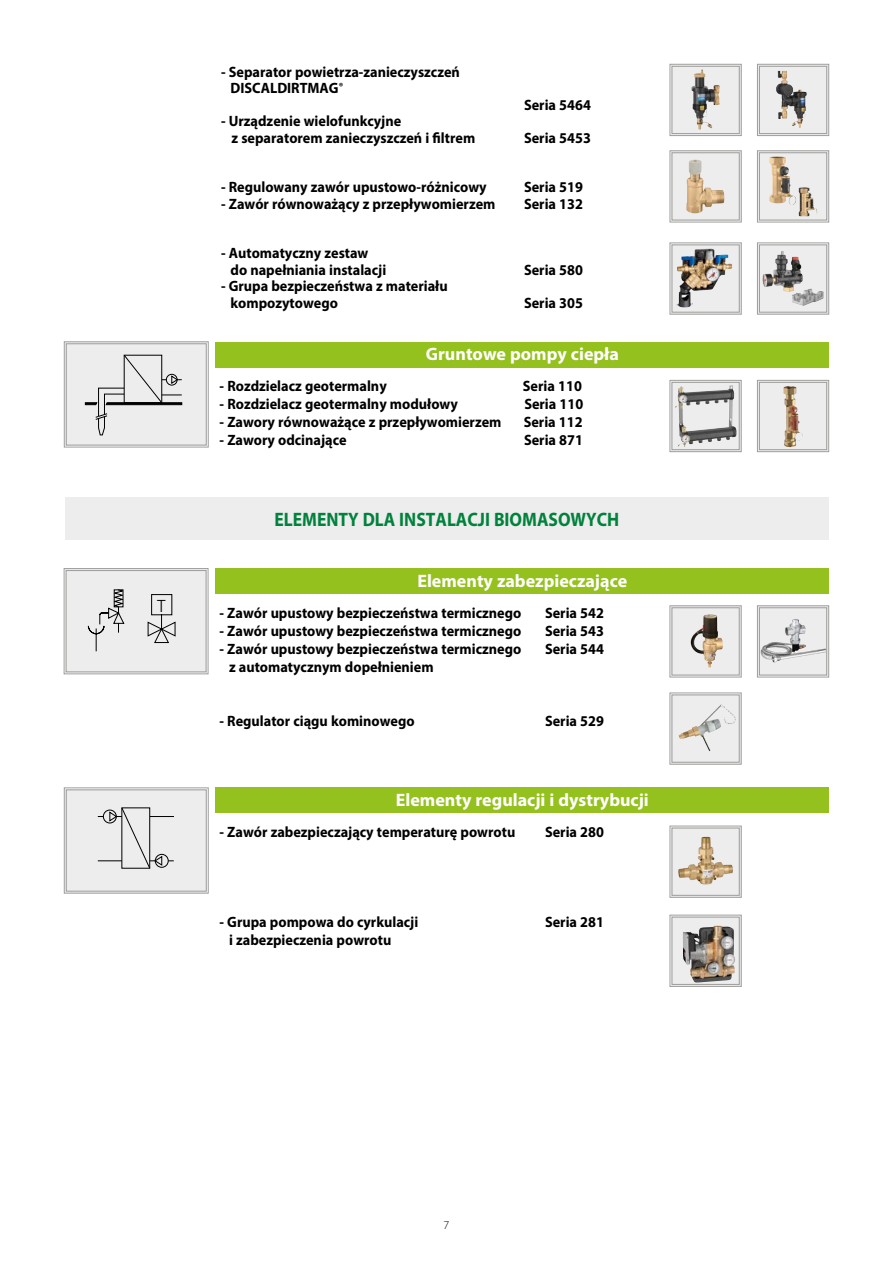
<style>
.page{position:relative;width:893px;height:1263px;background:#fff}
.page>*{position:absolute;margin:0;border:0;box-sizing:border-box;transform-origin:0 0}
.Normale{font:700 19.5px "Myriad Pro";color:#00823d;scale:.9 1}
.TESTO{font:700 18px "Myriad Pro";color:#fff}
.Normale-2{font:700 15px/16.5px "Myriad Pro";color:#000;scale:.95 1}
.t1{font:300 12px "Myriad Pro";color:#000}
</style>
<div class="page">
<div style="left:65px;top:497px;width:764px;height:43px;background:#ededed"></div>
<svg style="left:63px;top:787px;width:146px;height:107px;background:#e3e3e3"></svg>
<div style="left:66px;top:789px;width:141px;height:103px;border:1px solid #9d9d9c"></div>
<svg style="left:669px;top:605px;width:73px;height:73px;background:#d5d1cd"></svg>
<div style="left:671px;top:607px;width:69px;height:68px;border:1px solid #9d9d9c"></div>
<svg style="left:669px;top:914px;width:73px;height:73px;background:#b2aca5"></svg>
<div style="left:671px;top:917px;width:69px;height:68px;border:1px solid #9d9d9c"></div>
<svg style="left:669px;top:692px;width:73px;height:73px;background:#e2e1e0"></svg>
<div style="left:671px;top:694px;width:69px;height:69px;border:1px solid #9d9d9c"></div>
<svg style="left:669px;top:825px;width:73px;height:73px;background:#ddd6cd"></svg>
<div style="left:671px;top:827px;width:69px;height:69px;border:1px solid #9d9d9c"></div>
<svg style="left:757px;top:605px;width:73px;height:73px;background:#d9d8d9"></svg>
<div style="left:759px;top:607px;width:68px;height:68px;border:1px solid #9d9d9c"></div>
<div style="left:216px;top:569px;width:613px;height:25px;background:#95c11f"></div>
<div style="left:216px;top:787px;width:613px;height:26px;background:#95c11f"></div>
<svg style="left:669px;top:150px;width:73px;height:73px;background:#e1dad1"></svg>
<div style="left:671px;top:152px;width:69px;height:69px;border:1px solid #9d9d9c"></div>
<svg style="left:757px;top:150px;width:73px;height:73px;background:#dfddda"></svg>
<div style="left:759px;top:152px;width:68px;height:69px;border:1px solid #9d9d9c"></div>
<img style="left:769px;top:156px;width:34px;height:49px">
<svg style="left:669px;top:63px;width:73px;height:73px;background:#d2d1cf"></svg>
<div style="left:671px;top:66px;width:69px;height:68px;border:1px solid #9d9d9c"></div>
<svg style="left:757px;top:63px;width:73px;height:73px;background:#d0cfcd"></svg>
<div style="left:759px;top:66px;width:68px;height:68px;border:1px solid #9d9d9c"></div>
<img style="left:669px;top:242px;width:73px;height:73px">
<div style="left:671px;top:244px;width:69px;height:69px;border:1px solid #9d9d9c"></div>
<svg style="left:757px;top:242px;width:73px;height:73px;background:#cac9c8"></svg>
<div style="left:759px;top:244px;width:68px;height:69px;border:1px solid #9d9d9c"></div>
<svg style="left:63px;top:341px;width:146px;height:107px;background:#dfdfdf"></svg>
<div style="left:66px;top:343px;width:141px;height:103px;border:1px solid #9d9d9c"></div>
<svg style="left:669px;top:379px;width:73px;height:74px;background:#c0bfbf"></svg>
<div style="left:671px;top:382px;width:69px;height:68px;border:1px solid #9d9d9c"></div>
<svg style="left:757px;top:379px;width:73px;height:74px;background:#ddd9d4"></svg>
<div style="left:759px;top:382px;width:68px;height:68px;border:1px solid #9d9d9c"></div>
<div style="left:216px;top:342px;width:613px;height:25px;background:#95c11f"></div>
<svg style="left:63px;top:568px;width:146px;height:107px;background:#e0e0e0"></svg>
<p class="Normale-2" style="left:231px;top:63px;width:243px;text-indent:-9px">- Separator powietrza-zanieczyszczeń<br>DISCALDIRTMAG<sup>®</sup></p>
<p class="Normale-2" style="left:232px;top:112px;width:258px;text-indent:-10px">- Urządzenie wielofunkcyjne<br>z separatorem zanieczyszczeń i filtrem</p>
<p class="Normale-2" style="left:524px;top:96px;width:72px">Seria 5464</p>
<p class="Normale-2" style="left:524px;top:129px;width:72px">Seria 5453</p>
<p class="Normale-2" style="left:221px;top:178px;width:281px">- Regulowany zawór upustowo-różnicowy</p>
<p class="Normale-2" style="left:524px;top:178px;width:64px">Seria 519</p>
<p class="Normale-2" style="left:221px;top:195px;width:290px">- Zawór równoważący z przepływomierzem</p>
<p class="Normale-2" style="left:524px;top:195px;width:64px">Seria 132</p>
<p class="Normale-2" style="left:221px;top:244px;width:157px">- Automatyczny zestaw</p>
<p class="Normale-2" style="left:231px;top:261px;width:165px">do napełniania instalacji</p>
<p class="Normale-2" style="left:524px;top:261px;width:64px">Seria 580</p>
<p class="Normale-2" style="left:231px;top:277px;width:230px;text-indent:-9px">- Grupa bezpieczeństwa z materiału kompozytowego</p>
<p class="Normale-2" style="left:524px;top:294px;width:64px">Seria 305</p>
<p class="TESTO" style="left:426px;top:342px;width:195px">Gruntowe pompy ciepła</p>
<p class="Normale-2" style="left:220px;top:377px;width:177px">- Rozdzielacz geotermalny</p>
<p class="Normale-2" style="left:523px;top:377px;width:64px">Seria 110</p>
<p class="Normale-2" style="left:220px;top:395px;width:252px">- Rozdzielacz geotermalny modułowy</p>
<p class="Normale-2" style="left:524px;top:395px;width:64px">Seria 110</p>
<p class="Normale-2" style="left:220px;top:413px;width:298px">- Zawory równoważące z przepływomierzem</p>
<p class="Normale-2" style="left:524px;top:413px;width:64px">Seria 112</p>
<p class="Normale-2" style="left:220px;top:431px;width:135px">- Zawory odcinające</p>
<p class="Normale-2" style="left:524px;top:431px;width:64px">Seria 871</p>
<p class="Normale" style="left:275px;top:507px;width:385px">ELEMENTY DLA INSTALACJI BIOMASOWYCH</p>
<p class="TESTO" style="left:417px;top:569px;width:211px">Elementy zabezpieczające</p>
<p class="Normale-2" style="left:220px;top:604px;width:319px">- Zawór upustowy bezpieczeństwa termicznego</p>
<p class="Normale-2" style="left:545px;top:604px;width:64px">Seria 542</p>
<p class="Normale-2" style="left:220px;top:622px;width:319px">- Zawór upustowy bezpieczeństwa termicznego</p>
<p class="Normale-2" style="left:545px;top:622px;width:64px">Seria 543</p>
<p class="Normale-2" style="left:220px;top:640px;width:319px">- Zawór upustowy bezpieczeństwa termicznego</p>
<p class="Normale-2" style="left:545px;top:640px;width:64px">Seria 544</p>
<p class="Normale-2" style="left:229px;top:658px;width:217px">z automatycznym dopełnieniem</p>
<p class="Normale-2" style="left:220px;top:712px;width:207px">- Regulator ciągu kominowego</p>
<p class="Normale-2" style="left:545px;top:712px;width:64px">Seria 529</p>
<p class="TESTO" style="left:396px;top:788px;width:255px">Elementy regulacji i dystrybucji</p>
<p class="Normale-2" style="left:220px;top:823px;width:313px">- Zawór zabezpieczający temperaturę powrotu</p>
<p class="Normale-2" style="left:545px;top:823px;width:64px">Seria 280</p>
<p class="Normale-2" style="left:220px;top:913px;width:211px">- Grupa pompowa do cyrkulacji</p>
<p class="Normale-2" style="left:545px;top:913px;width:64px">Seria 281</p>
<p class="Normale-2" style="left:229px;top:931px;width:172px">i zabezpieczenia powrotu</p>
<p class="t1" style="left:444px;top:1218px;width:7px">7</p>
</div>
